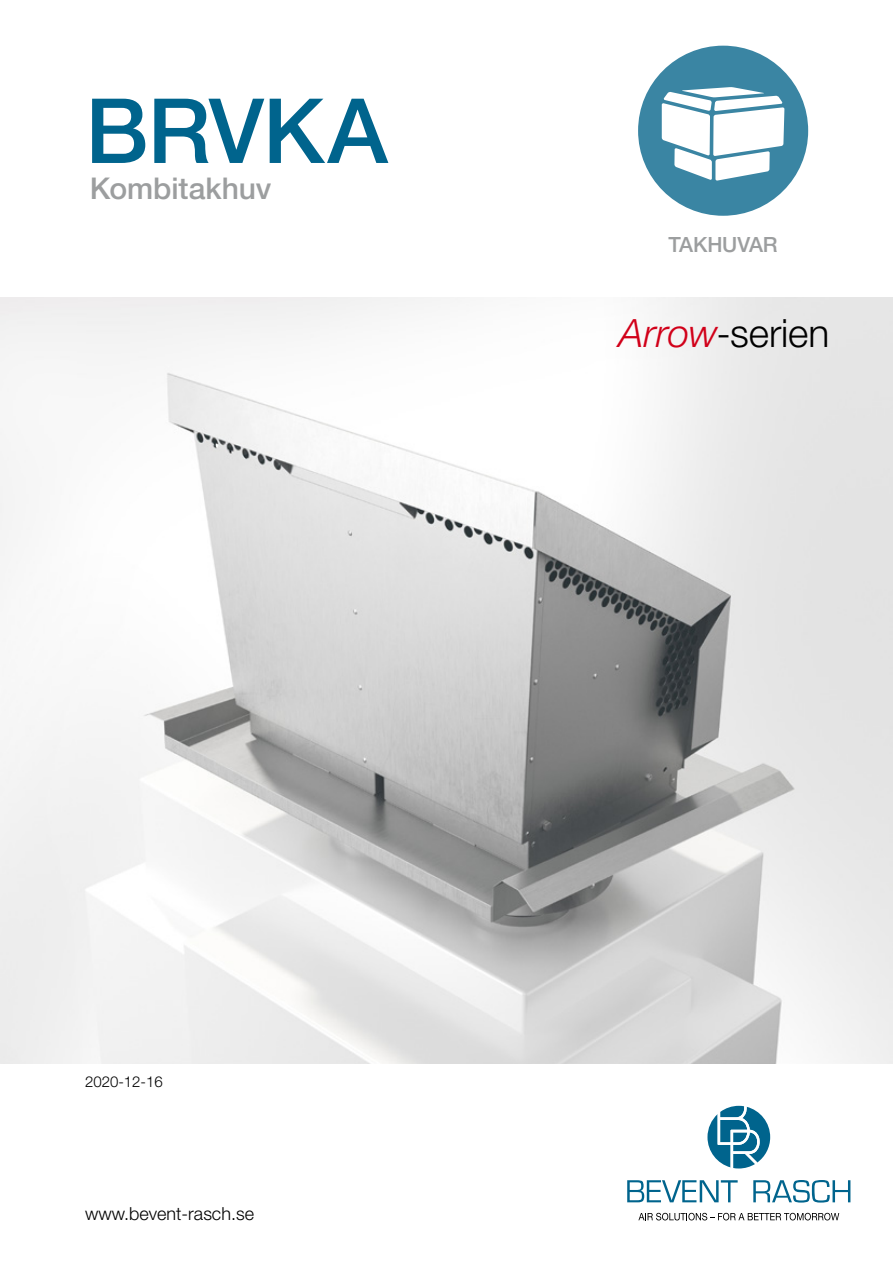
<style>
.page{position:relative;width:893px;height:1263px;background:#fff}
.page>*{position:absolute;margin:0;border:0;box-sizing:border-box;transform-origin:0 0}
.t1{font:500 90px "Helvetica Neue LT Std";letter-spacing:-.01em;color:#00648d}
.t2{font:300 39px "Helvetica Neue LT Std";color:#000}
.t3{font:500 30px "Helvetica Neue LT Std";letter-spacing:-.005em;color:#9c9e9f}
.t4{font:500 21px "Helvetica Neue LT Std";letter-spacing:-.005em;color:#9c9e9f}
.t5{font:300 18px "Helvetica Neue LT Std";color:#000}
.t6{font:300 15px "Helvetica Neue LT Std";color:#000}
.s1{font-style:italic;color:#d10019}
</style>
<div class="page">
<div style="left:638px;top:46px;width:170px;height:170px;background:#3a85a3;border-radius:50%"></div>
<svg style="left:662px;top:87px;width:122px;height:94px"></svg>
<svg style="left:707px;top:1106px;width:63px;height:62px"></svg>
<svg style="left:627px;top:1180px;width:111px;height:22px"></svg>
<svg style="left:753px;top:1180px;width:97px;height:22px"></svg>
<svg style="left:638px;top:1213px;width:201px;height:7px"></svg>
<img style="left:0;top:298px;width:893px;height:765px">
<h1 class="t1" style="left:85px;top:77px;width:304px">BRVKA</h1>
<h3 class="t3" style="left:90px;top:170px;width:183px">Kombitakhuv</h3>
<p class="t4" style="left:669px;top:232px;width:111px">TAKHUVAR</p>
<h2 class="t2" style="left:619px;top:309px;width:212px"><span class="s1">Arrow</span>-serien</h2>
<p class="t6" style="left:85px;top:1072px;width:79px">2020-12-16</p>
<p class="t5" style="left:85px;top:1203px;width:170px">www.bevent-rasch.se</p>
</div>
